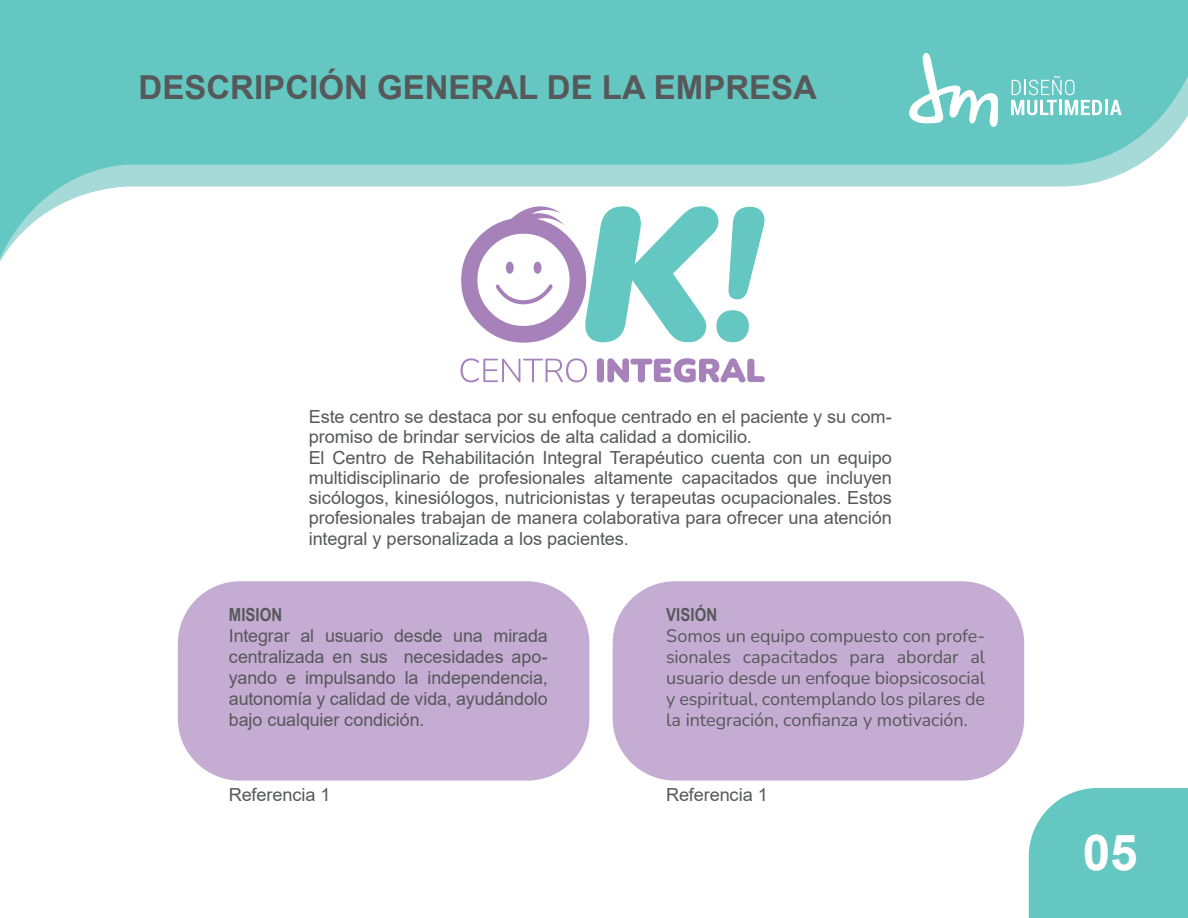
<style>
.page{position:relative;width:1188px;height:918px;background:#fff}
.page>*{position:absolute;margin:0;border:0;box-sizing:border-box;transform-origin:0 0}
.t1{font:700 49.5px "Arial";color:#fff}
.t2{font:700 33px "Arial";color:#57585a}
.t3{font:18px/20.2px "Arial";letter-spacing:-.005em;color:#57585a;text-align:justify}
.t4{font:200 18px/21px "Nunito";letter-spacing:-.005em;color:#57585a;text-align:justify}
.t5{font:700 18px "Arial Narrow";letter-spacing:.005em;color:#57585a}
</style>
<div class="page">
<svg style="left:0;top:0;width:1188px;height:365px"></svg>
<svg style="left:1011px;top:76px;width:91px;height:39px"></svg>
<hr style="left:1105px;top:100px;width:3px;height:15px;background:#fff">
<svg style="left:1110px;top:100px;width:12px;height:15px"></svg>
<svg style="left:909px;top:53px;width:89px;height:74px"></svg>
<div style="left:1029px;top:788px;width:159px;height:130px;background:#65c7c2"></div>
<div style="left:178px;top:581px;width:411px;height:200px;background:#c4acd2;border-radius:62px"></div>
<div style="left:613px;top:581px;width:411px;height:200px;background:#c4acd2;border-radius:62px"></div>
<svg style="left:461px;top:206px;width:304px;height:137px"></svg>
<svg style="left:461px;top:358px;width:126px;height:24px"></svg>
<svg style="left:597px;top:358px;width:168px;height:24px"></svg>
<h2 class="t2" style="left:139px;top:64px;width:680px">DESCRIPCIÓN GENERAL DE LA EMPRESA</h2>
<p class="t3" style="left:309px;top:406px;width:585px;text-align:left">Este centro se destaca por su enfoque centrado en el paciente y su com&shy;promiso de brindar servicios de alta calidad a domicilio.<br>El Centro de Rehabilitación Integral Terapéutico cuenta con un equipo multidisciplinario de profesionales altamente capacitados que incluyen sicólogos, kinesiólogos, nutricionistas y terapeutas ocupacionales. Estos profesionales trabajan de manera colaborativa para ofrecer una atención integral y personalizada a los pacientes.</p>
<p class="t5" style="left:229px;top:601px;width:55px">MISION</p>
<p class="t3" style="left:229px;top:626px;width:320px;line-height:21px">Integrar al usuario desde una mirada centralizada en sus necesidades apo&shy;yando e impulsando la independencia, autonomía y calidad de vida, ayudándolo bajo cualquier condición.</p>
<p class="t5" style="left:666px;top:601px;width:52px">VISIÓN</p>
<p class="t4" style="left:666px;top:625px;width:320px">Somos un equipo compuesto con profe&shy;sionales capacitados para abordar al usuario desde un enfoque biopsicosocial y espiritual, contemplando los pilares de la integración, confianza y motivación.</p>
<p class="t3" style="left:229px;top:784px;width:103px">Referencia 1</p>
<p class="t3" style="left:666px;top:784px;width:103px">Referencia 1</p>
<h1 class="t1" style="left:1083px;top:817px;width:57px">05</h1>
</div>
